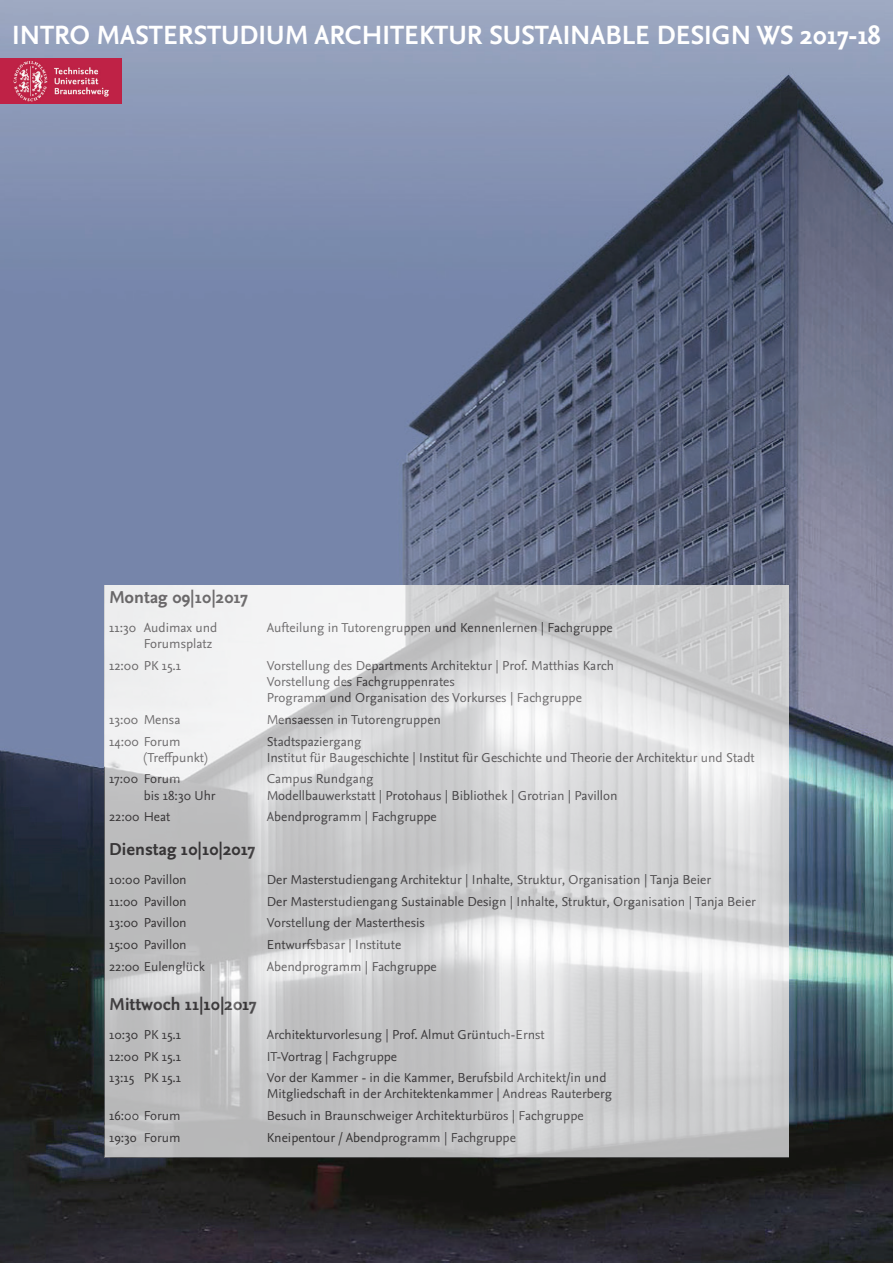
<style>
.page{position:relative;width:893px;height:1263px;background:#fff}
.page>*{position:absolute;margin:0;border:0;box-sizing:border-box;transform-origin:0 0}
.t1{font:700 27.6px "Nexus Sans Pro";color:#fff}
.t2{font:700 18px "Nexus Sans Pro";color:#231f20}
.t3{font:13.5px/16.2px "Nexus Sans Pro";color:#231f20}
</style>
<div class="page">
<img style="left:0;top:0;width:893px;height:1263px">
<svg style="left:105px;top:586px;width:683px;height:571px"></svg>
<img style="left:0;top:59px;width:122px;height:45px">
<h1 class="t1" style="left:12px;top:14px;width:870px">INTRO MASTERSTUDIUM ARCHITEKTUR SUSTAINABLE DESIGN WS 2017-18</h1>
<h2 class="t2" style="left:109px;top:584px;width:140px">Montag 09|10|2017</h2>
<p class="t3" style="left:109px;top:619px;width:110px">11:30 Audimax und</p>
<p class="t3" style="left:267px;top:619px;width:347px">Aufteilung in Tutorengruppen und Kennenlernen | Fachgruppe</p>
<p class="t3" style="left:109px;top:632px;width:104px;line-height:21.6px;text-indent:35px">Forumsplatz<br>12:00 PK 15.1</p>
<p class="t3" style="left:267px;top:657px;width:349px">Vorstellung des Departments Architektur | Prof. Matthias Karch<br>Vorstellung des Fachgruppenrates<br>Programm und Organisation des Vorkurses | Fachgruppe</p>
<p class="t3" style="left:109px;top:711px;width:73px">13:00 Mensa</p>
<p class="t3" style="left:267px;top:711px;width:176px">Mensaessen in Tutorengruppen</p>
<p class="t3" style="left:109px;top:732px;width:73px">14:00 Forum</p>
<p class="t3" style="left:267px;top:732px;width:96px">Stadtspaziergang</p>
<p class="t3" style="left:144px;top:748px;width:65px">(Treffpunkt)</p>
<p class="t3" style="left:267px;top:748px;width:489px">Institut für Baugeschichte | Institut für Geschichte und Theorie der Architektur und Stadt</p>
<p class="t3" style="left:109px;top:770px;width:73px">17:00 Forum</p>
<p class="t3" style="left:267px;top:770px;width:108px">Campus Rundgang</p>
<p class="t3" style="left:144px;top:786px;width:73px">bis 18:30 Uhr</p>
<p class="t3" style="left:267px;top:786px;width:352px">Modellbauwerkstatt | Protohaus | Bibliothek | Grotrian | Pavillon</p>
<p class="t3" style="left:109px;top:808px;width:63px">22:00 Heat</p>
<p class="t3" style="left:267px;top:808px;width:172px">Abendprogramm | Fachgruppe</p>
<h2 class="t2" style="left:109px;top:836px;width:147px">Dienstag 10|10|2017</h2>
<p class="t3" style="left:109px;top:871px;width:79px">10:00 Pavillon</p>
<p class="t3" style="left:267px;top:871px;width:446px">Der Masterstudiengang Architektur | Inhalte, Struktur, Organisation | Tanja Beier</p>
<p class="t3" style="left:109px;top:892px;width:79px">11:00 Pavillon</p>
<p class="t3" style="left:267px;top:892px;width:491px">Der Masterstudiengang Sustainable Design | Inhalte, Struktur, Organisation | Tanja Beier</p>
<p class="t3" style="left:109px;top:914px;width:79px">13:00 Pavillon</p>
<p class="t3" style="left:267px;top:914px;width:160px">Vorstellung der Masterthesis</p>
<p class="t3" style="left:109px;top:936px;width:79px">15:00 Pavillon</p>
<p class="t3" style="left:267px;top:936px;width:136px">Entwurfsbasar | Institute</p>
<p class="t3" style="left:109px;top:957px;width:97px">22:00 Eulenglück</p>
<p class="t3" style="left:267px;top:957px;width:172px">Abendprogramm | Fachgruppe</p>
<h2 class="t2" style="left:109px;top:991px;width:149px">Mittwoch 11|10|2017</h2>
<p class="t3" style="left:109px;top:1026px;width:73px">10:30 PK 15.1</p>
<p class="t3" style="left:267px;top:1026px;width:279px">Architekturvorlesung | Prof. Almut Grüntuch-Ernst</p>
<p class="t3" style="left:109px;top:1047px;width:73px">12:00 PK 15.1</p>
<p class="t3" style="left:267px;top:1047px;width:132px">IT-Vortrag | Fachgruppe</p>
<p class="t3" style="left:109px;top:1069px;width:73px">13:15 PK 15.1</p>
<p class="t3" style="left:267px;top:1069px;width:347px">Vor der Kammer - in die Kammer, Berufsbild Architekt/in und<br>Mitgliedschaft in der Architektenkammer | Andreas Rauterberg</p>
<p class="t3" style="left:109px;top:1107px;width:73px">16:00 Forum</p>
<p class="t3" style="left:267px;top:1107px;width:318px">Besuch in Braunschweiger Architekturbüros | Fachgruppe</p>
<p class="t3" style="left:109px;top:1128px;width:73px">19:3o Forum</p>
<p class="t3" style="left:267px;top:1128px;width:251px">Kneipentour / Abendprogramm | Fachgruppe</p>
</div>
